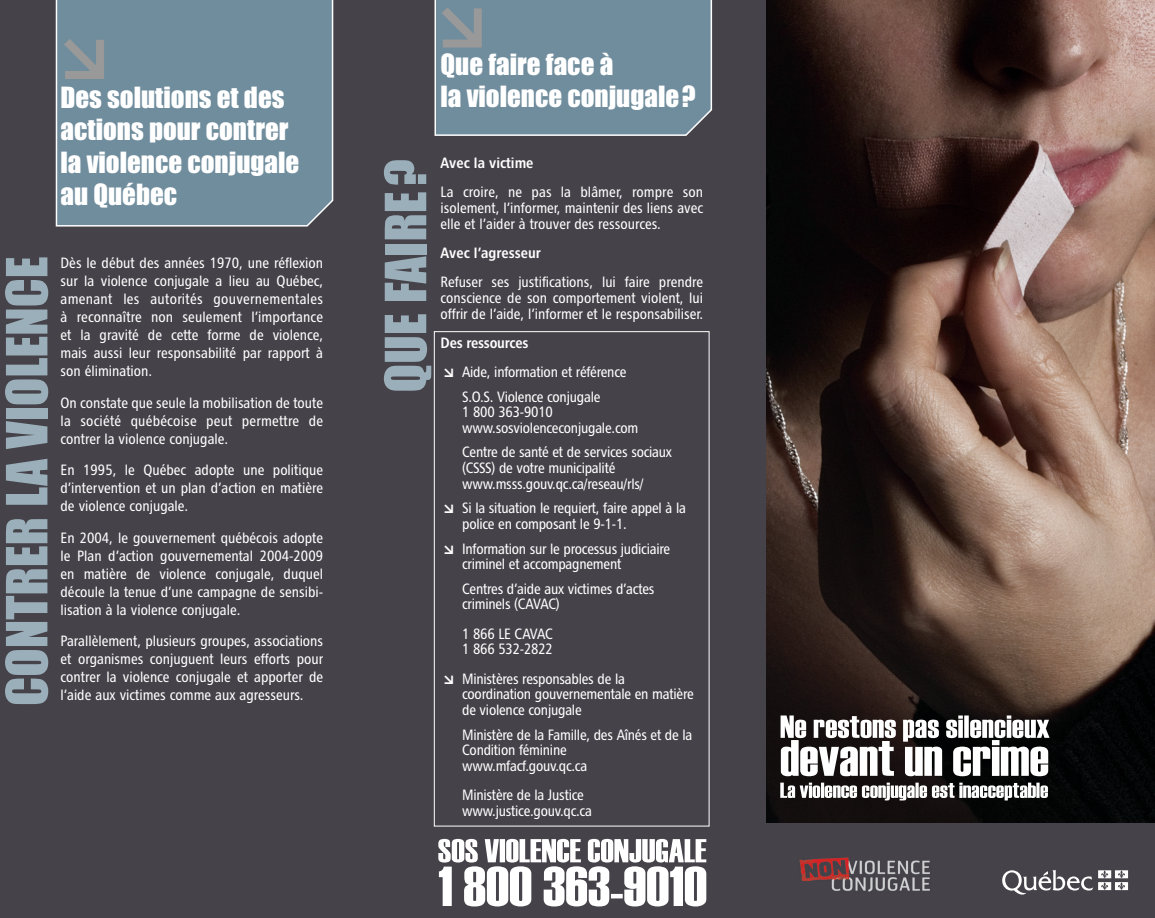
<style>
.page{position:relative;width:1155px;height:918px;background:#fff}
.page>*{position:absolute;margin:0;border:0;box-sizing:border-box;transform-origin:0 0}
.t1{font:52.5px "Impact";color:#9bafba}
.t2{font:27px/32.4px "Impact";color:#fff}
.t3{font:15px/18px "Chaloult Cond";letter-spacing:-.015em;color:#fff}
.t4{font:15px "Chaloult Cond Demi Gras";color:#fff}
</style>
<div class="page">
<div style="left:0;top:0;width:766px;height:918px;background:#454249"></div>
<div style="left:753px;top:81px;width:402px;height:837px;background:#454249"></div>
<svg style="left:1002px;top:870px;width:126px;height:25px"></svg>
<div style="left:56px;top:0;width:277px;height:227px;background:#708d9d"></div>
<img style="left:766px;top:0;width:389px;height:823px">
<svg style="left:780px;top:716px;width:270px;height:84px"></svg>
<div style="left:434px;top:331px;width:275px;height:495px;border:1px solid #fff"></div>
<svg style="left:438px;top:839px;width:268px;height:67px"></svg>
<div style="left:64px;top:39px;width:40px;height:40px;background:#708d9d"></div>
<div style="left:435px;top:0;width:277px;height:136px;background:#708d9d"></div>
<svg style="left:445px;top:369px;width:8px;height:8px"></svg>
<svg style="left:445px;top:505px;width:8px;height:8px"></svg>
<svg style="left:445px;top:545px;width:8px;height:9px"></svg>
<svg style="left:445px;top:675px;width:8px;height:9px"></svg>
<h2 class="t2" style="left:61px;top:83px;width:240px">Des solutions et des actions pour contrer la violence conjugale au Québec</h2>
<h1 class="t1" style="left:10px;top:706px;width:451px;rotate:-90deg">CONTRER LA VIOLENCE</h1>
<p class="t3" style="left:61px;top:255px;width:264px;text-align:justify">Dès le début des années 1970, une réflexion sur la violence conjugale a lieu au Québec, amenant les autorités gouvernementales à reconnaître non seulement l’importance et la gravité de cette forme de violence, mais aussi leur responsabilité par rapport à son élimination.</p>
<p class="t3" style="left:61px;top:395px;width:264px;text-align:justify">On constate que seule la mobilisation de toute la société québécoise peut permettre de contrer la violence conjugale.</p>
<p class="t3" style="left:61px;top:462px;width:264px;text-align:justify">En 1995, le Québec adopte une politique d’intervention et un plan d’action en matière de violence conjugale.</p>
<p class="t3" style="left:61px;top:530px;width:264px;text-align:justify">En 2004, le gouvernement québécois adopte le Plan d’action gouvernemental 2004-2009 en matière de violence conjugale, duquel découle la tenue d’une campagne de sensibi&shy;lisation à la violence conjugale.</p>
<p class="t3" style="left:61px;top:633px;width:264px;text-align:justify">Parallèlement, plusieurs groupes, associations et organismes conjuguent leurs efforts pour contrer la violence conjugale et apporter de</p>
<p class="t3" style="left:61px;top:687px;width:245px">l’aide aux victimes comme aux agresseurs.</p>
<h2 class="t2" style="left:441px;top:50px;width:257px">Que faire face à<br>la violence conjugale?</h2>
<h1 class="t1" style="left:389px;top:393px;width:235px;rotate:-90deg">QUE FAIRE?</h1>
<p class="t4" style="left:441px;top:158px;width:94px">Avec la victime</p>
<p class="t3" style="left:441px;top:186px;width:264px;line-height:15.8px;text-align:justify">La croire, ne pas la blâmer, rompre son isolement, l’informer, maintenir des liens avec elle et l’aider à trouver des ressources.</p>
<p class="t4" style="left:441px;top:248px;width:102px">Avec l’agresseur</p>
<p class="t3" style="left:441px;top:276px;width:264px;line-height:15.8px;text-align:justify">Refuser ses justifications, lui faire prendre conscience de son comportement violent, lui offrir de l’aide, l’informer et le responsabiliser.</p>
<p class="t4" style="left:441px;top:338px;width:89px">Des ressources</p>
<p class="t3" style="left:462px;top:361px;width:166px;line-height:24.5px">Aide, information et référence<br>S.O.S. Violence conjugale</p>
<p class="t3" style="left:462px;top:406px;width:178px;line-height:15.8px">1 800 363-9010 www.sosviolenceconjugale.com</p>
<p class="t3" style="left:462px;top:446px;width:211px;line-height:15.8px">Centre de santé et de services sociaux (CSSS) de votre municipalité www.msss.gouv.qc.ca/reseau/rls/</p>
<p class="t3" style="left:462px;top:502px;width:225px;line-height:15.8px">Si la situation le requiert, faire appel à la police en composant le 9-1-1.</p>
<p class="t3" style="left:462px;top:542px;width:210px;line-height:15.8px">Information sur le processus judiciaire criminel et accompagnement</p>
<p class="t3" style="left:462px;top:582px;width:194px;line-height:15.8px">Centres d’aide aux victimes d’actes criminels (CAVAC)</p>
<p class="t3" style="left:462px;top:627px;width:92px;line-height:15.8px">1 866 LE CAVAC<br>1 866 532-2822</p>
<p class="t3" style="left:462px;top:672px;width:233px;line-height:15.8px">Ministères responsables de la coordination gouvernementale en matière de violence conjugale</p>
<p class="t3" style="left:462px;top:728px;width:232px;line-height:15.8px">Ministère de la Famille, des Aînés et de la<br>Condition féminine www.mfacf.gouv.qc.ca</p>
<p class="t3" style="left:462px;top:789px;width:131px;line-height:15.8px">Ministère de la Justice www.justice.gouv.qc.ca</p>
</div>
